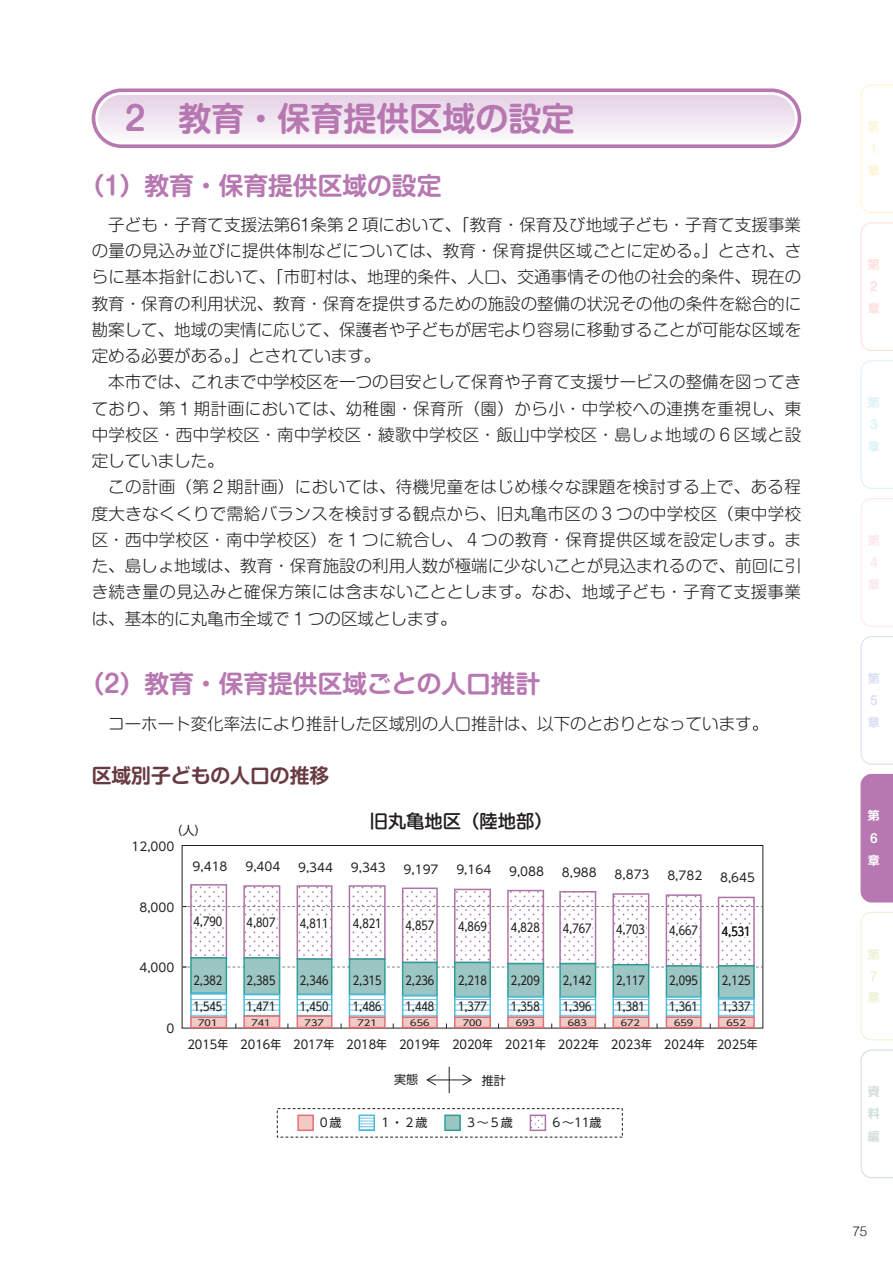
<style>
.page{position:relative;width:893px;height:1263px;background:#fff}
.page>*{position:absolute;margin:0;border:0;box-sizing:border-box;transform-origin:0 0}
.t1{font:700 33px "Shin M Go Pr 6 N De";color:#b777b1}
.t2{font:700 24.75px "Shin M Go Pr 6 N De";color:#b777b1}
.t3{font:700 19.8px "Shin M Go Pr 6 N De";color:#683a41}
.t4{font:500 18.3px "Shin M Go Pr 6 N";color:#231f20}
.t5{font:300 16.5px/26.2px "Shin M Go Pr 6 N";color:#231f20;text-align:justify}
.t6{font:300 13.5px "Helvetica";color:#231f20}
.t7{font:12px "UD Shin Go C Osiz Pr 6 N";color:#231f20}
.t8{font:12px "UD Shin Go Pr 6 N";color:#231f20}
.t9{font:12px "UD Shin Go C Oniz Pr 6 N";color:#231f20}
.t10{font:700 12px/22.2px "Shin M Go Pr 6 N De";color:#fef4d5}
.t11{font:700 12px/22.2px "Shin M Go Pr 6 N De";color:#fce0dd}
.t12{font:700 12px/22.2px "Shin M Go Pr 6 N De";color:#dcf2f9}
.t13{font:700 12px/22.2px "Shin M Go Pr 6 N De";color:#fce7ed}
.t14{font:700 12px/22.2px "Shin M Go Pr 6 N De";color:#d7dff1}
.t15{font:700 12px/22.2px "Shin M Go Pr 6 N De";color:#fff}
.t16{font:700 12px/21.8px "Shin M Go Pr 6 N De";color:#ecf3d4}
.t17{font:700 12px/22.2px "Shin M Go Pr 6 N De";color:#d1dddd;text-align:justify}
.t18{font:8.4px "UD Shin Go C Osiz Pr 6 N";color:#231f20;scale:1.43 1}
</style>
<div class="page">
<svg style="left:860px;top:84px;width:33px;height:129px"></svg>
<svg style="left:860px;top:222px;width:33px;height:129px"></svg>
<svg style="left:860px;top:360px;width:33px;height:129px"></svg>
<svg style="left:860px;top:498px;width:33px;height:129px"></svg>
<svg style="left:860px;top:636px;width:33px;height:129px"></svg>
<div style="left:860px;top:773px;width:33px;height:130px;background:#b777b1"></div>
<svg style="left:860px;top:911px;width:33px;height:130px"></svg>
<svg style="left:860px;top:1049px;width:33px;height:130px"></svg>
<svg style="left:92px;top:88px;width:709px;height:60px"></svg>
<svg style="left:190px;top:884px;width:565px;height:72px"></svg>
<svg style="left:183px;top:956px;width:579px;height:73px"></svg>
<svg style="left:183px;top:902px;width:579px;height:47px"></svg>
<hr style="left:427px;top:1079px;width:44px;height:1px;background:#231f20">
<svg style="left:462px;top:1074px;width:10px;height:12px"></svg>
<svg style="left:426px;top:1074px;width:11px;height:12px"></svg>
<svg style="left:449px;top:1067px;width:1px;height:26px"></svg>
<div style="left:298px;top:1115px;width:15px;height:15px;background:#f3c9c5"></div>
<div style="left:297px;top:1114px;width:17px;height:17px;border:2px solid #e27177"></div>
<div style="left:445px;top:1115px;width:15px;height:15px;background:#9cc6c3"></div>
<div style="left:444px;top:1114px;width:17px;height:17px;border:1px solid #2d9e96"></div>
<svg style="left:534px;top:1117px;width:9px;height:11px"></svg>
<div style="left:530px;top:1114px;width:16px;height:17px;border:2px solid #ae73a7"></div>
<svg style="left:361px;top:1117px;width:11px;height:11px"></svg>
<div style="left:358px;top:1114px;width:17px;height:17px;border:2px solid #4fb9da"></div>
<h1 class="t1" style="left:125px;top:91px;width:451px">2　教育・保育提供区域の設定</h1>
<h2 class="t2" style="left:79px;top:165px;width:364px">（1）教育・保育提供区域の設定</h2>
<p class="t5" style="left:92px;top:211px;width:711px;text-indent:16px">子ども・子育て支援法第61条第 2 項において、「教育・保育及び地域子ども・子育て支援事業の量の見込み並びに提供体制などについては、教育・保育提供区域ごとに定める。」とされ、さらに基本指針において、「市町村は、地理的条件、人口、交通事情その他の社会的条件、現在の教育・保育の利用状況、教育・保育を提供するための施設の整備の状況その他の条件を総合的に勘案して、地域の実情に応じて、保護者や子どもが居宅より容易に移動することが可能な区域を定める必要がある。」とされています。</p>
<p class="t5" style="left:92px;top:368px;width:711px;text-indent:16px">本市では、これまで中学校区を一つの目安として保育や子育て支援サービスの整備を図ってきており、第 1 期計画においては、幼稚園・保育所（園）から小・中学校への連携を重視し、東中学校区・西中学校区・南中学校区・綾歌中学校区・飯山中学校区・島しょ地域の 6 区域と設定していました。</p>
<p class="t5" style="left:92px;top:473px;width:711px;text-indent:16px">この計画（第 2 期計画）においては、待機児童をはじめ様々な課題を検討する上で、ある程度大きなくくりで需給バランスを検討する観点から、旧丸亀市区の 3 つの中学校区（東中学校区・西中学校区・南中学校区）を 1 つに統合し、 4 つの教育・保育提供区域を設定します。また、島しょ地域は、教育・保育施設の利用人数が極端に少ないことが見込まれるので、前回に引き続き量の見込みと確保方策には含まないこととします。なお、地域子ども・子育て支援事業は、基本的に丸亀市全域で 1 つの区域とします。</p>
<h2 class="t2" style="left:79px;top:663px;width:463px">（2）教育・保育提供区域ごとの人口推計</h2>
<p class="t5" style="left:108px;top:709px;width:661px">コーホート変化率法により推計した区域別の人口推計は、以下のとおりとなっています。</p>
<p class="t3" style="left:92px;top:759px;width:239px">区域別子どもの人口の推移</p>
<p class="t8" style="left:170px;top:820px;width:37px">（人）</p>
<p class="t4" style="left:370px;top:806px;width:184px">旧丸亀地区（陸地部）</p>
<p class="t8" style="left:131px;top:837px;width:44px">12,000</p>
<p class="t8" style="left:139px;top:897px;width:36px">8,000</p>
<p class="t8" style="left:139px;top:958px;width:36px">4,000</p>
<p class="t8" style="left:166px;top:1018px;width:9px">0</p>
<p class="t8" style="left:193px;top:856px;width:36px">9,418</p>
<p class="t8" style="left:245px;top:856px;width:36px">9,404</p>
<p class="t8" style="left:298px;top:857px;width:36px">9,344</p>
<p class="t8" style="left:351px;top:857px;width:36px">9,343</p>
<p class="t8" style="left:404px;top:860px;width:36px">9,197</p>
<p class="t8" style="left:456px;top:860px;width:36px">9,164</p>
<p class="t8" style="left:509px;top:861px;width:36px">9,088</p>
<p class="t8" style="left:562px;top:863px;width:36px">8,988</p>
<p class="t8" style="left:615px;top:864px;width:36px">8,873</p>
<p class="t8" style="left:667px;top:866px;width:36px">8,782</p>
<p class="t8" style="left:720px;top:868px;width:36px">8,645</p>
<p class="t7" style="left:193px;top:912px;width:30px">4,790</p>
<p class="t7" style="left:247px;top:913px;width:30px">4,807</p>
<p class="t7" style="left:300px;top:913px;width:30px">4,811</p>
<p class="t7" style="left:353px;top:914px;width:30px">4,821</p>
<p class="t7" style="left:405px;top:916px;width:30px">4,857</p>
<p class="t7" style="left:458px;top:917px;width:30px">4,869</p>
<p class="t7" style="left:511px;top:917px;width:30px">4,828</p>
<p class="t7" style="left:563px;top:918px;width:30px">4,767</p>
<p class="t7" style="left:616px;top:920px;width:30px">4,703</p>
<p class="t7" style="left:669px;top:921px;width:30px">4,667</p>
<p class="t7" style="left:722px;top:922px;width:30px">4,531</p>
<p class="t7" style="left:193px;top:971px;width:30px">2,382</p>
<p class="t7" style="left:247px;top:971px;width:30px">2,385</p>
<p class="t7" style="left:300px;top:971px;width:30px">2,346</p>
<p class="t7" style="left:353px;top:971px;width:30px">2,315</p>
<p class="t7" style="left:405px;top:971px;width:30px">2,236</p>
<p class="t7" style="left:458px;top:971px;width:30px">2,218</p>
<p class="t7" style="left:511px;top:971px;width:30px">2,209</p>
<p class="t7" style="left:563px;top:971px;width:30px">2,142</p>
<p class="t7" style="left:616px;top:971px;width:30px">2,117</p>
<p class="t7" style="left:669px;top:971px;width:30px">2,095</p>
<p class="t7" style="left:722px;top:971px;width:30px">2,125</p>
<p class="t7" style="left:193px;top:997px;width:30px">1,545</p>
<p class="t7" style="left:247px;top:997px;width:30px">1,471</p>
<p class="t7" style="left:300px;top:997px;width:30px">1,450</p>
<p class="t7" style="left:353px;top:997px;width:30px">1,486</p>
<p class="t7" style="left:405px;top:997px;width:30px">1,448</p>
<p class="t7" style="left:458px;top:997px;width:30px">1,377</p>
<p class="t7" style="left:511px;top:997px;width:30px">1,358</p>
<p class="t7" style="left:563px;top:997px;width:30px">1,396</p>
<p class="t7" style="left:616px;top:997px;width:30px">1,381</p>
<p class="t7" style="left:669px;top:997px;width:30px">1,361</p>
<p class="t7" style="left:722px;top:997px;width:30px">1,337</p>
<p class="t18" style="left:198px;top:1016px;width:15px">701</p>
<p class="t18" style="left:251px;top:1016px;width:15px">741</p>
<p class="t18" style="left:305px;top:1016px;width:15px">737</p>
<p class="t18" style="left:358px;top:1016px;width:15px">721</p>
<p class="t18" style="left:410px;top:1016px;width:15px">656</p>
<p class="t18" style="left:463px;top:1016px;width:15px">700</p>
<p class="t18" style="left:516px;top:1016px;width:15px">693</p>
<p class="t18" style="left:568px;top:1016px;width:15px">683</p>
<p class="t18" style="left:621px;top:1016px;width:15px">672</p>
<p class="t18" style="left:674px;top:1016px;width:15px">659</p>
<p class="t18" style="left:727px;top:1016px;width:15px">652</p>
<p class="t9" style="left:187px;top:1035px;width:572px">2015年 2016年 2017年 2018年 2019年 2020年 2021年 2022年 2023年 2024年 2025年</p>
<p class="t8" style="left:394px;top:1070px;width:25px">実態</p>
<p class="t8" style="left:482px;top:1071px;width:25px">推計</p>
<p class="t8" style="left:318px;top:1113px;width:25px">０歳</p>
<p class="t8" style="left:379px;top:1113px;width:50px">１・２歳</p>
<p class="t8" style="left:465px;top:1113px;width:49px">３～５歳</p>
<p class="t8" style="left:550px;top:1113px;width:53px">６～11歳</p>
<p class="t10" style="left:868px;top:115px;width:13px">第<br>1章</p>
<p class="t11" style="left:868px;top:253px;width:13px">第<br>2章</p>
<p class="t12" style="left:868px;top:391px;width:13px">第<br>3章</p>
<p class="t13" style="left:868px;top:528px;width:13px">第<br>4章</p>
<p class="t14" style="left:868px;top:666px;width:13px">第<br>5章</p>
<p class="t15" style="left:868px;top:804px;width:13px">第<br>6章</p>
<p class="t16" style="left:868px;top:943px;width:13px">第<br>７章</p>
<p class="t17" style="left:868px;top:1080px;width:13px">資料編</p>
<p class="t6" style="left:852px;top:1222px;width:17px">75</p>
</div>
